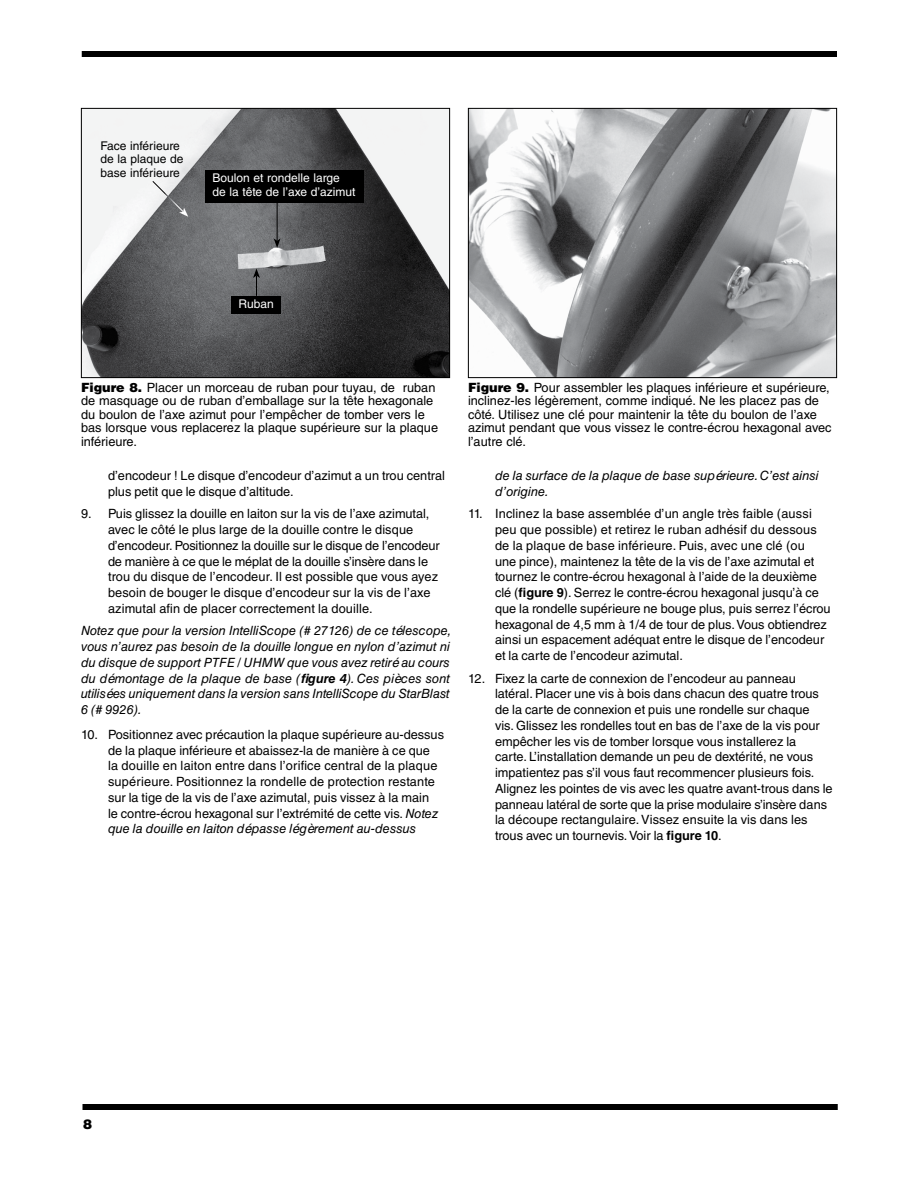
<style>
.page{position:relative;width:918px;height:1188px;background:#fff}
.page>*{position:absolute;margin:0;border:0;box-sizing:border-box;transform-origin:0 0}
.t1{font:900 13.5px "Helvetica LT Std";color:#000}
.IN_Body_Numbered{font:12.75px/15.8px "Helvetica LT Std";color:#000}
.IN_Caption{font:12.75px/13.5px "Helvetica LT Std";color:#000}
.IN_Note_Text{font:italic 12.75px/15.8px "Helvetica LT Std";color:#000}
.IN_Body_Numbered-2{font:italic 12.75px/15.8px "Helvetica LT Std";color:#000}
.t2{font:12px/13.5px "Helvetica LT Std";color:#fff}
.t3{font:12px/13.5px "Helvetica LT Std";color:#000}
.s1{font-weight:900}
.s2{font-weight:700}
.s3{font-style:italic}
</style>
<div class="page">
<div style="left:82px;top:51px;width:755px;height:6px;background:#000"></div>
<div style="left:82px;top:1104px;width:756px;height:6px;background:#000"></div>
<img style="left:83px;top:110px;width:365px;height:266px">
<div style="left:81px;top:108px;width:369px;height:270px;border:1px solid #000"></div>
<img style="left:470px;top:110px;width:365px;height:266px">
<div style="left:468px;top:108px;width:369px;height:270px;border:1px solid #000"></div>
<svg style="left:152px;top:180px;width:36px;height:37px"></svg>
<div style="left:205px;top:170px;width:159px;height:33px;background:#000"></div>
<div style="left:232px;top:296px;width:49px;height:18px;background:#000"></div>
<hr style="left:277px;top:203px;width:1px;height:38px;background:#000">
<svg style="left:274px;top:238px;width:7px;height:10px"></svg>
<svg style="left:253px;top:268px;width:7px;height:28px"></svg>
<p class="t3" style="left:100px;top:139px;width:85px">Face inférieure de la plaque de base inférieure</p>
<p class="t2" style="left:213px;top:171px;width:144px">Boulon et rondelle large de la tête de l’axe d’azimut</p>
<p class="t2" style="left:238px;top:297px;width:37px">Ruban</p>
<p class="IN_Caption" style="left:81px;top:381px;width:359px"><span class="s1">Figure 8.</span> Placer un morceau de ruban pour tuyau, de ruban de masquage ou de ruban d’emballage sur la tête hexagonale du boulon de l’axe azimut pour l’empêcher de tomber vers le bas lorsque vous replacerez la plaque supérieure sur la plaque inférieure.</p>
<p class="IN_Caption" style="left:468px;top:381px;width:365px"><span class="s1">Figure 9.</span> Pour assembler les plaques inférieure et supérieure, inclinez-les légèrement, comme indiqué. Ne les placez pas de côté. Utilisez une clé pour maintenir la tête du boulon de l’axe azimut pendant que vous vissez le contre-écrou hexagonal avec l’autre clé.</p>
<p class="IN_Body_Numbered" style="left:108px;top:468px;width:338px">d’encodeur ! Le disque d’encodeur d’azimut a un trou central plus petit que le disque d’altitude.</p>
<p class="IN_Body_Numbered" style="left:108px;top:506px;width:333px;text-indent:-27px">9. Puis glissez la douille en laiton sur la vis de l’axe azimutal, avec le côté le plus large de la douille contre le disque d’encodeur. Positionnez la douille sur le disque de l’encodeur de manière à ce que le méplat de la douille s’insère dans le trou du disque de l’encodeur. Il est possible que vous ayez besoin de bouger le disque d’encodeur sur la vis de l’axe azimutal afin de placer correctement la douille.</p>
<p class="IN_Note_Text" style="left:81px;top:623px;width:372px">Notez que pour la version IntelliScope (# 27126) de ce télescope, vous n’aurez pas besoin de la douille longue en nylon d’azimut ni du disque de support PTFE / UHMW que vous avez retiré au cours du démontage de la plaque de base (<span class="s2">figure 4</span>). Ces pièces sont utilisées uniquement dans la version sans IntelliScope du StarBlast 6 (# 9926).</p>
<p class="IN_Body_Numbered" style="left:108px;top:727px;width:338px;text-indent:-27px">10. Positionnez avec précaution la plaque supérieure au-dessus de la plaque inférieure et abaissez-la de manière à ce que<br>la douille en laiton entre dans l’orifice central de la plaque supérieure. Positionnez la rondelle de protection restante sur la tige de la vis de l’axe azimutal, puis vissez à la main<br>le contre-écrou hexagonal sur l’extrémité de cette vis. <span class="s3">Notez que la douille en laiton dépasse légèrement au-dessus</span></p>
<p class="IN_Body_Numbered-2" style="left:495px;top:468px;width:325px">de la surface de la plaque de base supérieure. C’est ainsi d’origine.</p>
<p class="IN_Body_Numbered" style="left:495px;top:506px;width:337px;text-indent:-27px">11. Inclinez la base assemblée d’un angle très faible (aussi peu que possible) et retirez le ruban adhésif du dessous de la plaque de base inférieure. Puis, avec une clé (ou<br>une pince), maintenez la tête de la vis de l’axe azimutal et tournez le contre-écrou hexagonal à l’aide de la deuxième clé (<span class="s2">figure 9</span>). Serrez le contre-écrou hexagonal jusqu’à ce que la rondelle supérieure ne bouge plus, puis serrez l’écrou hexagonal de 4,5 mm à 1/4 de tour de plus. Vous obtiendrez ainsi un espacement adéquat entre le disque de l’encodeur et la carte de l’encodeur azimutal.</p>
<p class="IN_Body_Numbered" style="left:495px;top:670px;width:339px;text-indent:-27px">12. Fixez la carte de connexion de l’encodeur au panneau latéral. Placer une vis à bois dans chacun des quatre trous de la carte de connexion et puis une rondelle sur chaque<br>vis. Glissez les rondelles tout en bas de l’axe de la vis pour empêcher les vis de tomber lorsque vous installerez la<br>carte. L’installation demande un peu de dextérité, ne vous impatientez pas s’il vous faut recommencer plusieurs fois.<br>Alignez les pointes de vis avec les quatre avant-trous dans le panneau latéral de sorte que la prise modulaire s’insère dans la découpe rectangulaire. Vissez ensuite la vis dans les trous avec un tournevis. Voir la <span class="s2">figure 10</span>.</p>
<p class="t1" style="left:83px;top:1116px;width:11px">8</p>
</div>
